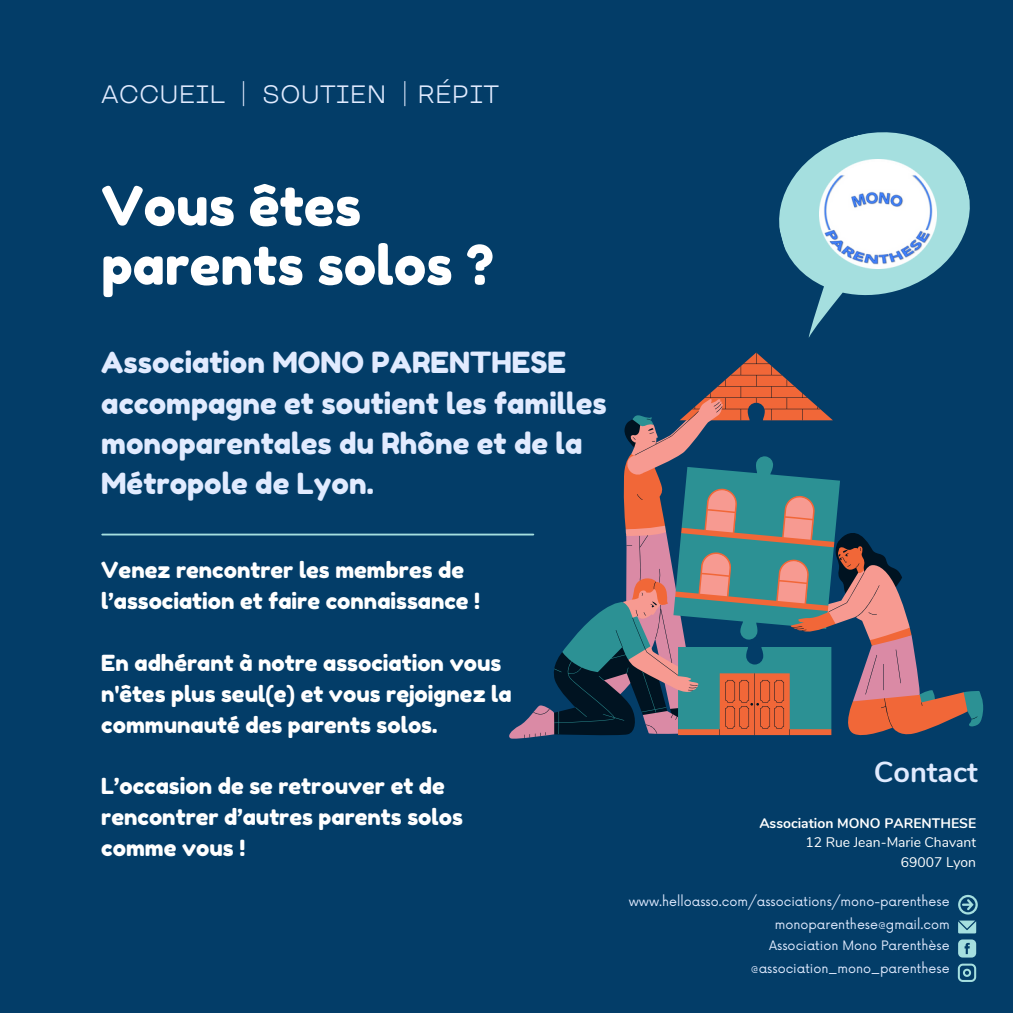
<style>
.page{position:relative;width:1013px;height:1013px;background:#fff}
.page>*{position:absolute;margin:0;border:0;box-sizing:border-box;transform-origin:0 0}
.t1{font:54px/59.1px "Fredoka One";color:#fff}
.t2{font:29.12px/40.2px "Fredoka One";color:#e1ebff}
.t3{font:700 28.75px "Nunito";color:#e1ebff}
.t4{font:25px "TT Travels";color:#e1ebff}
.t5{font:22.12px/31px "Fredoka One";color:#fff}
.t6{font:13.88px "Nunito";color:#fff}
.t7{font:700 13.88px "Nunito";color:#fff}
.t8{font:12.62px "Now";color:#e1ebff}
.s1{font-family:"Noto Sans CJ Ksc"}
</style>
<div class="page">
<div style="left:0;top:0;width:1012px;height:1012px;background:#033d68"></div>
<svg style="left:779px;top:132px;width:191px;height:206px"></svg>
<hr style="left:102px;top:533px;width:431px;height:2px;background:#a5dfdf">
<svg style="left:509px;top:722px;width:15px;height:17px"></svg>
<svg style="left:705px;top:352px;width:103px;height:46px"></svg>
<svg style="left:524px;top:402px;width:453px;height:336px"></svg>
<img style="left:819px;top:160px;width:117px;height:109px">
<svg style="left:958px;top:894px;width:19px;height:20px"></svg>
<svg style="left:958px;top:939px;width:18px;height:18px"></svg>
<svg style="left:958px;top:920px;width:18px;height:13px"></svg>
<svg style="left:957px;top:963px;width:19px;height:18px"></svg>
<h4 class="t4" style="left:101px;top:81px;width:399px">ACCUEIL <span class="s1">│</span> SOUTIEN <span class="s1">│</span>RÉPIT</h4>
<h1 class="t1" style="left:101px;top:176px;width:394px">Vous êtes parents solos ?</h1>
<p class="t2" style="left:101px;top:342px;width:507px">Association MONO PARENTHESE accompagne et soutient les familles monoparentales du Rhône et de la<br>Métropole de Lyon.</p>
<p class="t5" style="left:101px;top:554px;width:380px">Venez rencontrer les membres de l’association et faire connaissance !</p>
<p class="t5" style="left:101px;top:647px;width:412px">En adhérant à notre association vous n'êtes plus seul(e) et vous rejoignez la communauté des parents solos.</p>
<h3 class="t5" style="left:101px;top:770px;width:363px">L’occasion de se retrouver et de rencontrer d’autres parents solos comme vous !</h3>
<p class="t3" style="left:873px;top:753px;width:105px">Contact</p>
<h5 class="t7" style="left:759px;top:814px;width:218px">Association MONO PARENTHESE</h5>
<h5 class="t6" style="left:805px;top:833px;width:172px">12 Rue Jean-Marie Chavant</h5>
<h5 class="t6" style="left:901px;top:852px;width:77px">69007 Lyon</h5>
<h2 class="t8" style="left:628px;top:894px;width:322px">www.helloasso.com/associations/mono-parenthese</h2>
<p class="t8" style="left:769px;top:938px;width:182px">Association Mono Parenthèse</p>
<p class="t8" style="left:774px;top:917px;width:176px">monoparenthese@gmail.com</p>
<p class="t8" style="left:750px;top:961px;width:200px">@association_mono_parenthese</p>
</div>
